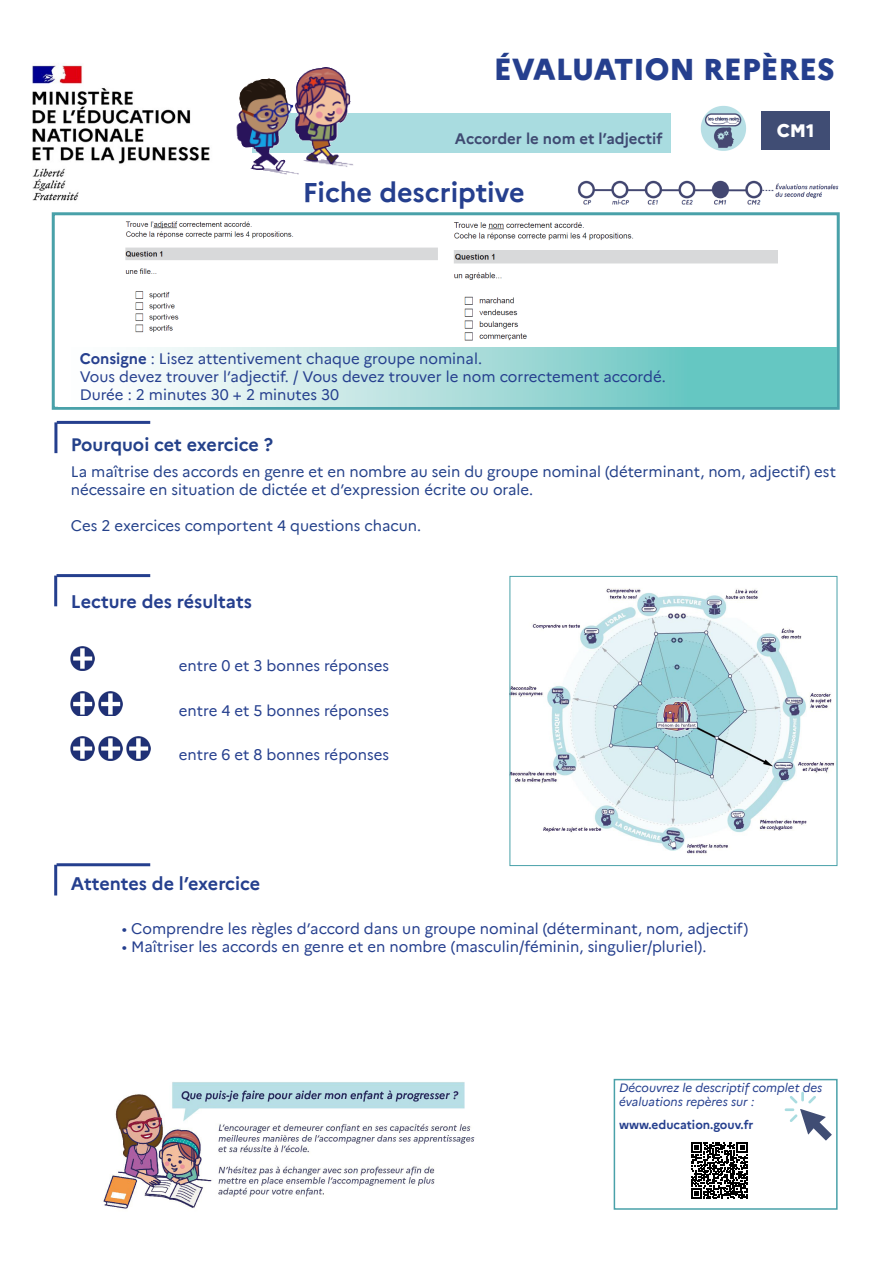
<style>
.page{position:relative;width:893px;height:1263px;background:#fff}
.page>*{position:absolute;margin:0;border:0;box-sizing:border-box;transform-origin:0 0}
.t1{font:800 30px "Marianne";color:#253f8e}
.t2{font:700 27px "Marianne";color:#253f8e}
.t3{font:700 18px "Marianne";color:#253f8e}
.t4{font:700 18px "Marianne";color:#24418a}
.t5{font:800 18px "Marianne";color:#fff}
.t6{font:15px "Marianne";color:#253f8e}
.t7{font:15px/18px "Marianne";color:#24418a}
.t8{font:700 15px "Marianne";color:#3f4a72}
.t9{font:italic 12px/14.4px "Marianne";color:#253f8e}
.t10{font:700 12px "Marianne";color:#253f8e}
.s1{font-weight:700}
</style>
<div class="page">
<img style="left:71px;top:647px;width:24px;height:24px">
<img style="left:71px;top:692px;width:24px;height:23px">
<img style="left:99px;top:692px;width:24px;height:23px">
<img style="left:71px;top:736px;width:24px;height:24px">
<img style="left:99px;top:736px;width:24px;height:24px">
<img style="left:127px;top:736px;width:23px;height:24px">
<img style="left:32px;top:65px;width:178px;height:152px">
<div style="left:253px;top:114px;width:418px;height:39px;background:#a9dce0"></div>
<div style="left:761px;top:111px;width:69px;height:39px;background:#404d74"></div>
<img style="left:577px;top:180px;width:262px;height:25px">
<img style="left:700px;top:106px;width:46px;height:45px">
<div style="left:52px;top:212px;width:788px;height:198px;border:3px solid #49a1a9"></div>
<img style="left:453px;top:222px;width:324px;height:119px">
<svg style="left:138px;top:347px;width:698px;height:59px;background:#a5dcd9"></svg>
<img style="left:236px;top:67px;width:139px;height:108px">
<img style="left:103px;top:1082px;width:372px;height:128px">
<img style="left:512px;top:588px;width:322px;height:266px">
<div style="left:510px;top:576px;width:327px;height:290px;border:1px solid #49a1a9"></div>
<hr style="left:57px;top:421px;width:93px;height:3px;background:#253f8e">
<hr style="left:54px;top:422px;width:3px;height:31px;background:#253f8e">
<hr style="left:57px;top:574px;width:93px;height:3px;background:#253f8e">
<hr style="left:54px;top:576px;width:3px;height:30px;background:#253f8e">
<hr style="left:57px;top:863px;width:93px;height:3px;background:#253f8e">
<hr style="left:54px;top:865px;width:3px;height:30px;background:#253f8e">
<img style="left:125px;top:221px;width:313px;height:112px">
<div style="left:614px;top:1079px;width:224px;height:131px;border:2px solid #49a1a9"></div>
<svg style="left:785px;top:1092px;width:47px;height:48px"></svg>
<svg style="left:691px;top:1142px;width:56px;height:57px"></svg>
<p class="t1" style="left:494px;top:46px;width:342px">ÉVALUATION REPÈRES</p>
<p class="t8" style="left:455px;top:127px;width:209px">Accorder le nom et l’adjectif</p>
<p class="t2" style="left:303px;top:171px;width:224px">Fiche descriptive</p>
<p class="t5" style="left:777px;top:117px;width:39px">CM1</p>
<p class="t6" style="left:80px;top:347px;width:404px"><span class="s1">Consigne</span> : Lisez attentivement chaque groupe nominal.</p>
<p class="t6" style="left:80px;top:365px;width:587px">Vous devez trouver l’adjectif. / Vous devez trouver le nom correctement accordé.</p>
<p class="t6" style="left:80px;top:383px;width:261px">Durée : 2 minutes 30 + 2 minutes 30</p>
<p class="t4" style="left:71px;top:430px;width:204px">Pourquoi cet exercice ?</p>
<p class="t7" style="left:71px;top:461px;width:767px">La maîtrise des accords en genre et en nombre au sein du groupe nominal (déterminant, nom, adjectif) est nécessaire en situation de dictée et d’expression écrite ou orale.</p>
<p class="t7" style="left:71px;top:515px;width:352px">Ces 2 exercices comportent 4 questions chacun.</p>
<p class="t3" style="left:71px;top:587px;width:183px">Lecture des résultats</p>
<p class="t6" style="left:179px;top:654px;width:212px">entre 0 et 3 bonnes réponses</p>
<p class="t6" style="left:179px;top:699px;width:212px">entre 4 et 5 bonnes réponses</p>
<p class="t6" style="left:179px;top:743px;width:212px">entre 6 et 8 bonnes réponses</p>
<p class="t3" style="left:71px;top:869px;width:191px">Attentes de l’exercice</p>
<p class="t6" style="left:122px;top:917px;width:628px">• Comprendre les règles d’accord dans un groupe nominal (déterminant, nom, adjectif)</p>
<p class="t6" style="left:122px;top:935px;width:586px">• Maîtriser les accords en genre et en nombre (masculin/féminin, singulier/pluriel).</p>
<p class="t9" style="left:619px;top:1079px;width:205px">Découvrez le descriptif complet des évaluations repères sur :</p>
<p class="t10" style="left:619px;top:1116px;width:136px">www.education.gouv.fr</p>
</div>
